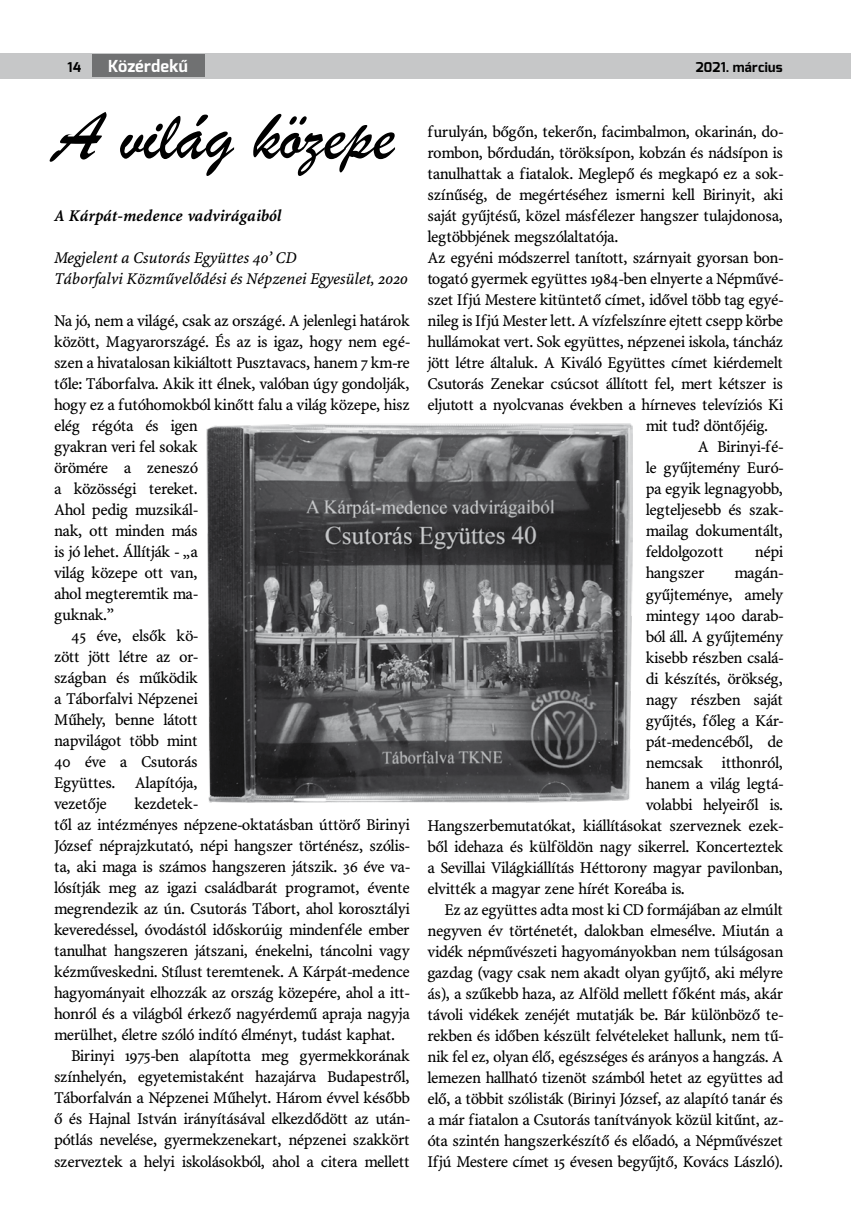
<style>
.page{position:relative;width:851px;height:1212px;background:#fff}
.page>*{position:absolute;margin:0;border:0;box-sizing:border-box;transform-origin:0 0}
.t1{font:72px "Brush Script";color:#000}
.t2{font:16.5px "Minion PFL";color:#000}
.t3{font:italic 16.5px/21px "Minion PFL";letter-spacing:-.01em;color:#000}
.t4{font:italic 700 16.5px "Minion PFL";color:#000}
.t5{font:700 16.5px "Exo";letter-spacing:.01em;color:#fff}
.t6{font:700 13.5px "Exo";letter-spacing:.02em;color:#000}
</style>
<div class="page">
<div style="left:0;top:53px;width:850px;height:26px;background:#c6c7c8"></div>
<div style="left:92px;top:55px;width:113px;height:22px;background:#707172"></div>
<img style="left:206px;top:424px;width:427px;height:379px">
<p class="t6" style="left:68px;top:58px;width:15px">14</p>
<p class="t5" style="left:108px;top:55px;width:81px">Közérdekű</p>
<p class="t6" style="left:695px;top:58px;width:89px">2021. március</p>
<h1 class="t1" style="left:54px;top:92px;width:342px">A világ közepe</h1>
<p class="t4" style="left:54px;top:207px;width:229px">A Kárpát-medence vadvirágaiból</p>
<p class="t3" style="left:54px;top:248px;width:355px">Megjelent a Csutorás Együttes 40’ CD<br>Táborfalvi Közművelődési és Népzenei Egyesület, 2020</p>
<p class="t2" style="left:54px;top:312px;width:357px">Na jó, nem a világé, csak az országé. A jelenlegi határok</p>
<p class="t2" style="left:54px;top:333px;width:357px">között, Magyarországé. És az is igaz, hogy nem egé-</p>
<p class="t2" style="left:54px;top:354px;width:357px">szen a hivatalosan kikiáltott Pusztavacs, hanem 7 km-re</p>
<p class="t2" style="left:54px;top:375px;width:357px">tőle: Táborfalva. Akik itt élnek, valóban úgy gondolják,</p>
<p class="t2" style="left:54px;top:396px;width:357px">hogy ez a futóhomokból kinőtt falu a világ közepe, hisz</p>
<p class="t2" style="left:54px;top:417px;width:145px">elég régóta és igen</p>
<p class="t2" style="left:54px;top:438px;width:145px">gyakran veri fel sokak</p>
<p class="t2" style="left:54px;top:459px;width:145px">örömére a zeneszó</p>
<p class="t2" style="left:54px;top:480px;width:145px">a közösségi tereket.</p>
<p class="t2" style="left:54px;top:501px;width:145px">Ahol pedig muzsikál-</p>
<p class="t2" style="left:54px;top:522px;width:145px">nak, ott minden más</p>
<p class="t2" style="left:54px;top:543px;width:145px">is jó lehet. Állítják - „a</p>
<p class="t2" style="left:54px;top:564px;width:145px">világ közepe ott van,</p>
<p class="t2" style="left:54px;top:585px;width:145px">ahol megteremtik ma-</p>
<p class="t2" style="left:54px;top:606px;width:61px">guknak.”</p>
<p class="t2" style="left:71px;top:627px;width:128px">45 éve, elsők kö-</p>
<p class="t2" style="left:54px;top:648px;width:145px">zött jött létre az or-</p>
<p class="t2" style="left:54px;top:669px;width:145px">szágban és működik</p>
<p class="t2" style="left:54px;top:690px;width:145px">a Táborfalvi Népzenei</p>
<p class="t2" style="left:54px;top:711px;width:145px">Műhely, benne látott</p>
<p class="t2" style="left:54px;top:732px;width:145px">napvilágot több mint</p>
<p class="t2" style="left:54px;top:753px;width:145px">40 éve a Csutorás</p>
<p class="t2" style="left:54px;top:774px;width:145px">Együttes. Alapítója,</p>
<p class="t2" style="left:54px;top:795px;width:54px">vezetője</p>
<p class="t2" style="left:134px;top:795px;width:64px">kezdetek-</p>
<p class="t2" style="left:54px;top:816px;width:357px">től az intézményes népzene-oktatásban úttörő Birinyi</p>
<p class="t2" style="left:54px;top:837px;width:357px">József néprajzkutató, népi hangszer történész, szólis-</p>
<p class="t2" style="left:54px;top:858px;width:357px">ta, aki maga is számos hangszeren játszik. 36 éve va-</p>
<p class="t2" style="left:54px;top:879px;width:357px">lósítják meg az igazi családbarát programot, évente</p>
<p class="t2" style="left:54px;top:900px;width:357px">megrendezik az ún. Csutorás Tábort, ahol korosztályi</p>
<p class="t2" style="left:54px;top:921px;width:357px">keveredéssel, óvodástól időskorúig mindenféle ember</p>
<p class="t2" style="left:54px;top:942px;width:357px">tanulhat hangszeren játszani, énekelni, táncolni vagy</p>
<p class="t2" style="left:54px;top:963px;width:357px">kézműveskedni. Stílust teremtenek. A Kárpát-medence</p>
<p class="t2" style="left:54px;top:984px;width:357px">hagyományait elhozzák az ország közepére, ahol a itt-</p>
<p class="t2" style="left:54px;top:1005px;width:357px">honról és a világból érkező nagyérdemű apraja nagyja</p>
<p class="t2" style="left:54px;top:1026px;width:342px">merülhet, életre szóló indító élményt, tudást kaphat.</p>
<p class="t2" style="left:71px;top:1047px;width:340px">Birinyi 1975-ben alapította meg gyermekkorának</p>
<p class="t2" style="left:54px;top:1068px;width:357px">színhelyén, egyetemistaként hazajárva Budapestről,</p>
<p class="t2" style="left:54px;top:1089px;width:357px">Táborfalván a Népzenei Műhelyt. Három évvel később</p>
<p class="t2" style="left:54px;top:1110px;width:357px">ő és Hajnal István irányításával elkezdődött az után-</p>
<p class="t2" style="left:54px;top:1131px;width:357px">pótlás nevelése, gyermekzenekart, népzenei szakkört</p>
<p class="t2" style="left:54px;top:1152px;width:357px">szerveztek a helyi iskolásokból, ahol a citera mellett</p>
<p class="t2" style="left:427px;top:123px;width:357px">furulyán, bőgőn, tekerőn, facimbalmon, okarinán, do-</p>
<p class="t2" style="left:427px;top:144px;width:357px">rombon, bőrdudán, töröksípon, kobzán és nádsípon is</p>
<p class="t2" style="left:427px;top:165px;width:357px">tanulhattak a fiatalok. Meglepő és megkapó ez a sok-</p>
<p class="t2" style="left:427px;top:186px;width:357px">színűség, de megértéséhez ismerni kell Birinyit, aki</p>
<p class="t2" style="left:427px;top:207px;width:357px">saját gyűjtésű, közel másfélezer hangszer tulajdonosa,</p>
<p class="t2" style="left:427px;top:228px;width:192px">legtöbbjének megszólaltatója.</p>
<p class="t2" style="left:427px;top:249px;width:357px">Az egyéni módszerrel tanított, szárnyait gyorsan bon-</p>
<p class="t2" style="left:427px;top:270px;width:357px">togató gyermek együttes 1984-ben elnyerte a Népművé-</p>
<p class="t2" style="left:427px;top:291px;width:357px">szet Ifjú Mestere kitüntető címet, idővel több tag egyé-</p>
<p class="t2" style="left:427px;top:312px;width:357px">nileg is Ifjú Mester lett. A vízfelszínre ejtett csepp körbe</p>
<p class="t2" style="left:427px;top:333px;width:357px">hullámokat vert. Sok együttes, népzenei iskola, táncház</p>
<p class="t2" style="left:427px;top:354px;width:357px">jött létre általuk. A Kiváló Együttes címet kiérdemelt</p>
<p class="t2" style="left:427px;top:375px;width:357px">Csutorás Zenekar csúcsot állított fel, mert kétszer is</p>
<p class="t2" style="left:427px;top:396px;width:357px">eljutott a nyolcvanas években a hírneves televíziós Ki</p>
<p class="t2" style="left:645px;top:417px;width:123px">mit tud? döntőjéig.</p>
<p class="t2" style="left:697px;top:438px;width:87px">A Birinyi-fé-</p>
<p class="t2" style="left:645px;top:459px;width:139px">le gyűjtemény Euró-</p>
<p class="t2" style="left:645px;top:480px;width:139px">pa egyik legnagyobb,</p>
<p class="t2" style="left:645px;top:501px;width:139px">legteljesebb és szak-</p>
<p class="t2" style="left:645px;top:522px;width:139px">mailag dokumentált,</p>
<p class="t2" style="left:645px;top:543px;width:79px">feldolgozott</p>
<p class="t2" style="left:754px;top:543px;width:30px">népi</p>
<p class="t2" style="left:645px;top:564px;width:60px">hangszer</p>
<p class="t2" style="left:734px;top:564px;width:50px">magán-</p>
<p class="t2" style="left:645px;top:585px;width:139px">gyűjteménye, amely</p>
<p class="t2" style="left:645px;top:606px;width:139px">mintegy 1400 darab-</p>
<p class="t2" style="left:645px;top:627px;width:139px">ból áll. A gyűjtemény</p>
<p class="t2" style="left:645px;top:648px;width:139px">kisebb részben csalá-</p>
<p class="t2" style="left:645px;top:669px;width:139px">di készítés, örökség,</p>
<p class="t2" style="left:645px;top:690px;width:139px">nagy részben saját</p>
<p class="t2" style="left:645px;top:711px;width:139px">gyűjtés, főleg a Kár-</p>
<p class="t2" style="left:645px;top:732px;width:139px">pát-medencéből, de</p>
<p class="t2" style="left:645px;top:753px;width:139px">nemcsak itthonról,</p>
<p class="t2" style="left:645px;top:774px;width:139px">hanem a világ legtá-</p>
<p class="t2" style="left:645px;top:795px;width:139px">volabbi helyeiről is.</p>
<p class="t2" style="left:427px;top:816px;width:357px">Hangszerbemutatókat, kiállításokat szerveznek ezek-</p>
<p class="t2" style="left:427px;top:837px;width:357px">ből idehaza és külföldön nagy sikerrel. Koncerteztek</p>
<p class="t2" style="left:427px;top:858px;width:357px">a Sevillai Világkiállítás Héttorony magyar pavilonban,</p>
<p class="t2" style="left:427px;top:879px;width:258px">elvitték a magyar zene hírét Koreába is.</p>
<p class="t2" style="left:444px;top:900px;width:340px">Ez az együttes adta most ki CD formájában az elmúlt</p>
<p class="t2" style="left:427px;top:921px;width:357px">negyven év történetét, dalokban elmesélve. Miután a</p>
<p class="t2" style="left:427px;top:942px;width:357px">vidék népművészeti hagyományokban nem túlságosan</p>
<p class="t2" style="left:427px;top:963px;width:357px">gazdag (vagy csak nem akadt olyan gyűjtő, aki mélyre</p>
<p class="t2" style="left:427px;top:984px;width:357px">ás), a szűkebb haza, az Alföld mellett főként más, akár</p>
<p class="t2" style="left:427px;top:1005px;width:357px">távoli vidékek zenéjét mutatják be. Bár különböző te-</p>
<p class="t2" style="left:427px;top:1026px;width:357px">rekben és időben készült felvételeket hallunk, nem tű-</p>
<p class="t2" style="left:427px;top:1047px;width:357px">nik fel ez, olyan élő, egészséges és arányos a hangzás. A</p>
<p class="t2" style="left:427px;top:1068px;width:357px">lemezen hallható tizenöt számból hetet az együttes ad</p>
<p class="t2" style="left:427px;top:1089px;width:357px">elő, a többit szólisták (Birinyi József, az alapító tanár és</p>
<p class="t2" style="left:427px;top:1110px;width:357px">a már fiatalon a Csutorás tanítványok közül kitűnt, az-</p>
<p class="t2" style="left:427px;top:1131px;width:357px">óta szintén hangszerkészítő és előadó, a Népművészet</p>
<p class="t2" style="left:427px;top:1152px;width:357px">Ifjú Mestere címet 15 évesen begyűjtő, Kovács László).</p>
</div>
